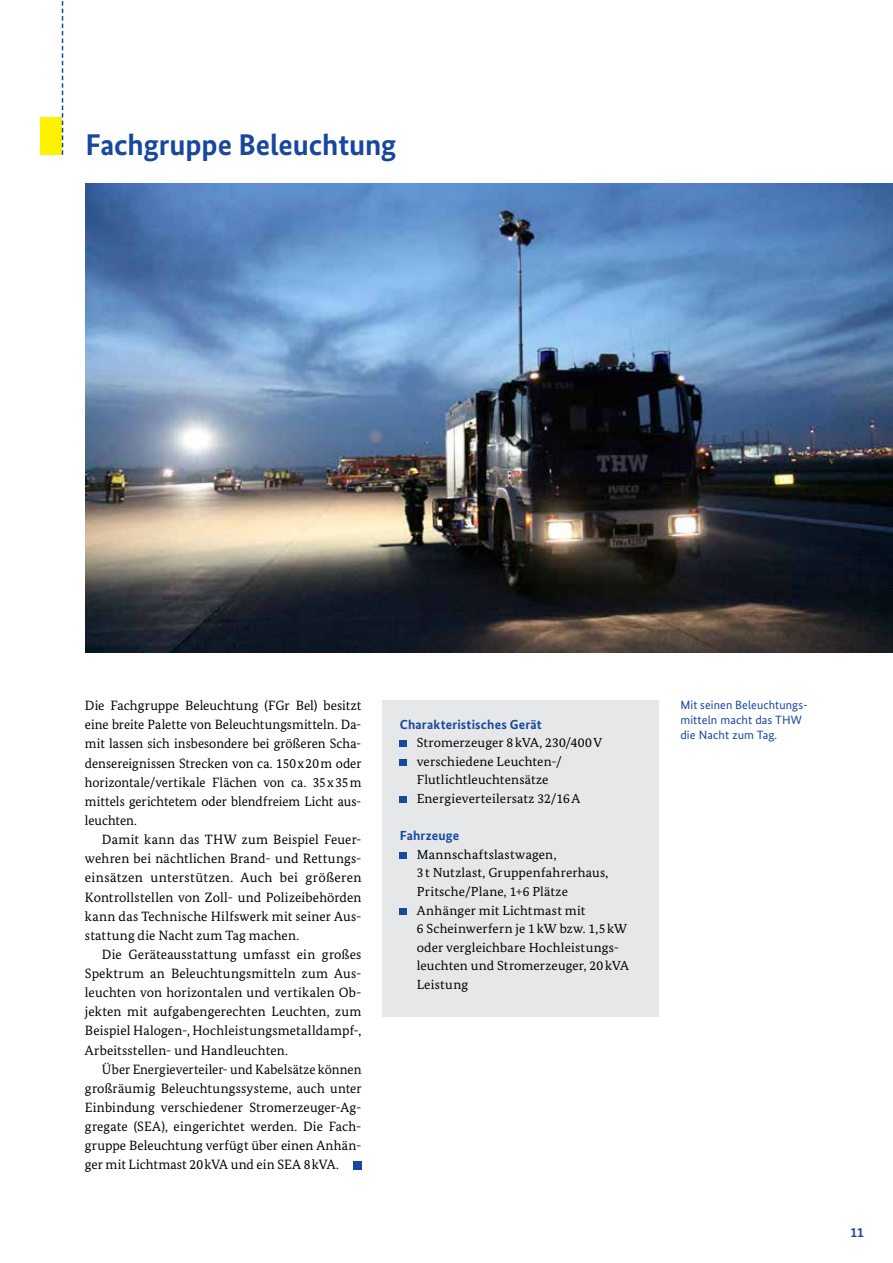
<style>
.page{position:relative;width:893px;height:1263px;background:#fff}
.page>*{position:absolute;margin:0;border:0;box-sizing:border-box;transform-origin:0 0}
.t1{font:700 30px "Bundes Sans";letter-spacing:-.005em;color:#17479e}
.t2{font:13.5px/19.2px "Bundes Serif";letter-spacing:.01em;color:#000;text-align:justify}
.t3{font:700 13.5px "Bundes Sans";color:#17479e}
.t4{font:13.2px/18.6px "Bundes Serif";letter-spacing:.015em;color:#000}
.t5{font:700 13.2px "Bundes Sans";letter-spacing:.015em;color:#17479e}
.t6{font:12px/15px "Bundes Sans";letter-spacing:.01em;color:#17479e}
</style>
<div class="page">
<div style="left:41px;top:118px;width:21px;height:37px;background:#fff200"></div>
<svg style="left:62px;top:1px;width:1px;height:154px"></svg>
<div style="left:353px;top:1162px;width:8px;height:8px;background:#17479e"></div>
<img style="left:85px;top:184px;width:808px;height:469px">
<div style="left:383px;top:700px;width:276px;height:316px;background:#e6e7e8"></div>
<div style="left:400px;top:740px;width:7px;height:7px;background:#17479e"></div>
<div style="left:400px;top:759px;width:7px;height:7px;background:#17479e"></div>
<div style="left:400px;top:796px;width:7px;height:7px;background:#17479e"></div>
<div style="left:400px;top:852px;width:7px;height:7px;background:#17479e"></div>
<div style="left:400px;top:908px;width:7px;height:6px;background:#17479e"></div>
<h1 class="t1" style="left:86px;top:127px;width:312px">Fachgruppe Beleuchtung</h1>
<p class="t2" style="left:85px;top:696px;width:278px">Die Fachgruppe Beleuchtung (FGr Bel) besitzt eine breite Palette von Beleuchtungsmitteln. Da&shy;mit lassen sich insbesondere bei größeren Scha&shy;densereignissen Strecken von ca. 150x20m oder horizontale/vertikale Flächen von ca. 35x35m mittels gerichtetem oder blendfreiem Licht aus&shy;leuchten.</p>
<p class="t2" style="left:85px;top:830px;width:278px;text-indent:17px">Damit kann das THW zum Beispiel Feuer&shy;wehren bei nächtlichen Brand- und Rettungs&shy;einsätzen unterstützen. Auch bei größeren Kontrollstellen von Zoll- und Polizeibehörden kann das Technische Hilfswerk mit seiner Aus&shy;stattung die Nacht zum Tag machen.</p>
<p class="t2" style="left:85px;top:944px;width:278px;text-indent:17px">Die Geräteausstattung umfasst ein großes Spektrum an Beleuchtungsmitteln zum Aus&shy;leuchten von horizontalen und vertikalen Ob&shy;jekten mit aufgabengerechten Leuchten, zum Beispiel Halogen-, Hochleistungsmetalldampf-, Arbeitsstellen- und Handleuchten.</p>
<p class="t2" style="left:85px;top:1059px;width:278px;text-indent:17px">Über Energieverteiler- und Kabelsätze können großräumig Beleuchtungssysteme, auch unter Einbindung verschiedener Stromerzeuger-Ag&shy;gregate (SEA), eingerichtet werden. Die Fach&shy;gruppe Beleuchtung verfügt über einen Anhän&shy;ger mit Lichtmast 20kVA und ein SEA 8kVA.</p>
<p class="t5" style="left:400px;top:716px;width:144px">Charakteristisches Gerät</p>
<p class="t4" style="left:417px;top:733px;width:187px">Stromerzeuger 8kVA, 230/400V verschiedene Leuchten-/<br>Flutlichtleuchtensätze<br>Energieverteilersatz 32/16A</p>
<p class="t5" style="left:400px;top:827px;width:61px">Fahrzeuge</p>
<p class="t4" style="left:417px;top:845px;width:214px">Mannschaftslastwagen,<br>3t Nutzlast, Gruppenfahrerhaus,<br>Pritsche/Plane, 1+6 Plätze<br>Anhänger mit Lichtmast mit<br>6 Scheinwerfern je 1kW bzw. 1,5kW oder vergleichbare Hochleistungs&shy;leuchten und Stromerzeuger, 20kVA<br>Leistung</p>
<p class="t6" style="left:680px;top:697px;width:127px">Mit seinen Beleuchtungs&shy;mitteln macht das THW die Nacht zum Tag.</p>
<p class="t3" style="left:850px;top:1224px;width:15px">11</p>
</div>
